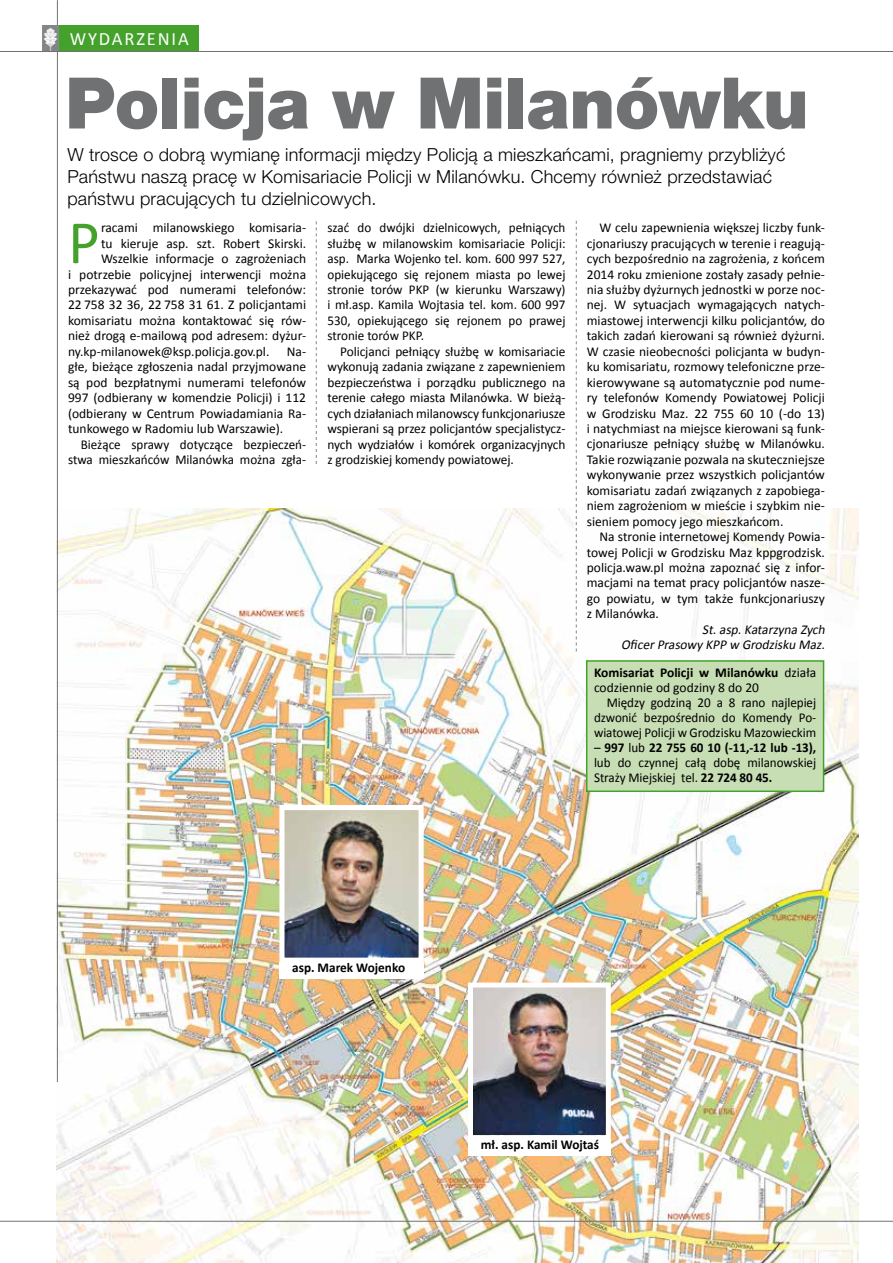
<style>
.page{position:relative;width:893px;height:1263px;background:#fff}
.page>*{position:absolute;margin:0;border:0;box-sizing:border-box;transform-origin:0 0}
.t1{font:900 71.1px "Helvetica Neue LT Pro";color:#707172}
.t2{font:62.25px "Calibri";color:#44a12b}
.t3{font:18.9px "Calibri";color:#fff}
.t4{font:300 18px/21.8px "Helvetica Neue LT Pro";letter-spacing:.01em;color:#000}
.t5{font:13.5px/15.5px "Calibri";color:#000;text-align:justify}
.t6{font:italic 13.5px/15.5px "Calibri";color:#000;text-align:right}
.t7{font:700 13.5px "Calibri";color:#000}
.s1{font-weight:700}
</style>
<div class="page">
<img style="left:56px;top:508px;width:803px;height:755px">
<hr style="left:0;top:1221px;width:893px;height:1px;background:#707172">
<img style="left:285px;top:811px;width:133px;height:146px">
<div style="left:279px;top:805px;width:145px;height:158px;border:5px solid #fff"></div>
<div style="left:279px;top:962px;width:145px;height:16px;background:#fff"></div>
<img style="left:474px;top:988px;width:131px;height:146px">
<div style="left:468px;top:982px;width:143px;height:158px;border:5px solid #fff"></div>
<div style="left:468px;top:1139px;width:143px;height:16px;background:#fff"></div>
<hr style="left:57px;top:0;width:1px;height:1082px;background:#707172">
<div style="left:43px;top:26px;width:16px;height:26px;background:#87888a"></div>
<div style="left:59px;top:26px;width:140px;height:26px;background:#44a12b"></div>
<img style="left:44px;top:28px;width:14px;height:25px">
<hr style="left:0;top:51px;width:893px;height:1px;background:#707172">
<svg style="left:316px;top:221px;width:1px;height:243px"></svg>
<svg style="left:576px;top:221px;width:1px;height:430px"></svg>
<div style="left:586px;top:660px;width:238px;height:132px;background:#c7ddb3;border:2px solid #44a12b"></div>
<h3 class="t3" style="left:70px;top:27px;width:14px">wydarz</h3>
<h3 class="t3" style="left:147px;top:27px;width:22px">enia</h3>
<h1 class="t1" style="left:65px;top:61px;width:745px">Policja w Milanówku</h1>
<h3 class="t4" style="left:67px;top:144px;width:719px">W trosce o dobrą wymianę informacji między Policją a mieszkańcami, pragniemy przybliżyć<br>Państwu naszą pracę w Komisariacie Policji w Milanówku. Chcemy również przedstawiać państwu pracujących tu dzielnicowych.</h3>
<h2 class="t2" style="left:68px;top:204px;width:33px">P</h2>
<p class="t5" style="left:101px;top:219px;width:207px">racami milanowskiego komisaria-</p>
<p class="t5" style="left:327px;top:219px;width:240px">szać do dwójki dzielnicowych, pełniących służbę w milanowskim komisariacie Policji: asp. Marka Wojenko tel. kom. 600 997 527, opiekującego się rejonem miasta po lewej stronie torów PKP (w kierunku Warszawy) i mł.asp. Kamila Wojtasia tel. kom. 600 997<br>530, opiekującego się rejonem po prawej stronie torów PKP.</p>
<p class="t5" style="left:327px;top:343px;width:240px;text-indent:13px">Policjanci pełniący służbę w komisariacie wykonują zadania związane z zapewnieniem bezpieczeństwa i porządku publicznego na terenie całego miasta Milanówka. W bieżą&shy;cych działaniach milanowscy funkcjonariusze wspierani są przez policjantów specjalistycz&shy;nych wydziałów i komórek organizacyjnych z grodziskiej komendy powiatowej.</p>
<p class="t5" style="left:587px;top:219px;width:240px;text-indent:13px">W celu zapewnienia większej liczby funk&shy;cjonariuszy pracujących w terenie i reagują&shy;cych bezpośrednio na zagrożenia, z końcem 2014 roku zmienione zostały zasady pełnie&shy;nia służby dyżurnych jednostki w porze noc&shy;nej. W sytuacjach wymagających natych&shy;miastowej interwencji kilku policjantów, do takich zadań kierowani są również dyżurni.<br>W czasie nieobecności policjanta w budyn&shy;ku komisariatu, rozmowy telefoniczne prze&shy;kierowywane są automatycznie pod nume&shy;ry telefonów Komendy Powiatowej Policji w Grodzisku Maz. 22 755 60 10 (-do 13) i natychmiast na miejsce kierowani są funk&shy;cjonariusze pełniący służbę w Milanówku.<br>Takie rozwiązanie pozwala na skuteczniejsze wykonywanie przez wszystkich policjantów komisariatu zadań związanych z zapobiega&shy;niem zagrożeniom w mieście i szybkim nie&shy;sieniem pomocy jego mieszkańcom.</p>
<p class="t5" style="left:587px;top:528px;width:240px;text-indent:13px">Na stronie internetowej Komendy Powia&shy;towej Policji w Grodzisku Maz kppgrodzisk. policja.waw.pl można zapoznać się z infor&shy;macjami na temat pracy policjantów nasze&shy;go powiatu, w tym także funkcjonariuszy z Milanówka.</p>
<p class="t6" style="left:621px;top:621px;width:208px">St.asp.Katarzyna Zych<br>OficerPrasowy KPP w Grodzisku Maz.</p>
<p class="t5" style="left:101px;top:235px;width:207px">tu kieruje asp. szt. Robert Skirski.</p>
<p class="t5" style="left:101px;top:250px;width:207px">Wszelkie informacje o zagrożeniach</p>
<p class="t5" style="left:68px;top:266px;width:240px">i potrzebie policyjnej interwencji można</p>
<p class="t5" style="left:68px;top:281px;width:240px">przekazywać pod numerami telefonów:</p>
<p class="t5" style="left:68px;top:297px;width:240px">22 758 32 36, 22 758 31 61. Z policjantami</p>
<p class="t5" style="left:68px;top:312px;width:240px">komisariatu można kontaktować się rów-</p>
<p class="t5" style="left:68px;top:327px;width:240px">nież drogą e-mailową pod adresem: dyżur-</p>
<p class="t5" style="left:68px;top:343px;width:203px">ny.kp-milanowek@ksp.policja.gov.pl.</p>
<p class="t5" style="left:68px;top:343px;width:240px;text-indent:219px">Na&shy;głe, bieżące zgłoszenia nadal przyjmowane są pod bezpłatnymi numerami telefonów 997 (odbierany w komendzie Policji) i 112 (odbierany w Centrum Powiadamiania Ra&shy;tunkowego w Radomiu lub Warszawie).</p>
<p class="t5" style="left:68px;top:436px;width:240px;text-align:right">Bieżące sprawy dotyczące bezpieczeń&shy;stwa mieszkańców Milanówka można zgła-</p>
<p class="t7" style="left:292px;top:959px;width:114px">asp. Marek Wojenko</p>
<p class="t5" style="left:594px;top:664px;width:224px;line-height:15px"><span class="s1">Komisariat Policji w Milanówku</span> działa codziennie od godziny 8 do 20</p>
<p class="t5" style="left:594px;top:694px;width:224px;line-height:15px;text-indent:13px">Między godziną 20 a 8 rano najlepiej dzwonić bezpośrednio do Komendy Po&shy;wiatowej Policji w Grodzisku Mazowieckim</p>
<p class="t5" style="left:594px;top:739px;width:224px;line-height:15px">– <span class="s1">997</span> lub <span class="s1">22 755 60 10 (-11,-12 lub -13), </span>lub do czynnej całą dobę milanowskiej Straży Miejskiej tel. <span class="s1">22 724 80 45.</span></p>
<p class="t7" style="left:481px;top:1136px;width:120px">mł. asp. Kamil Wojtaś</p>
</div>
